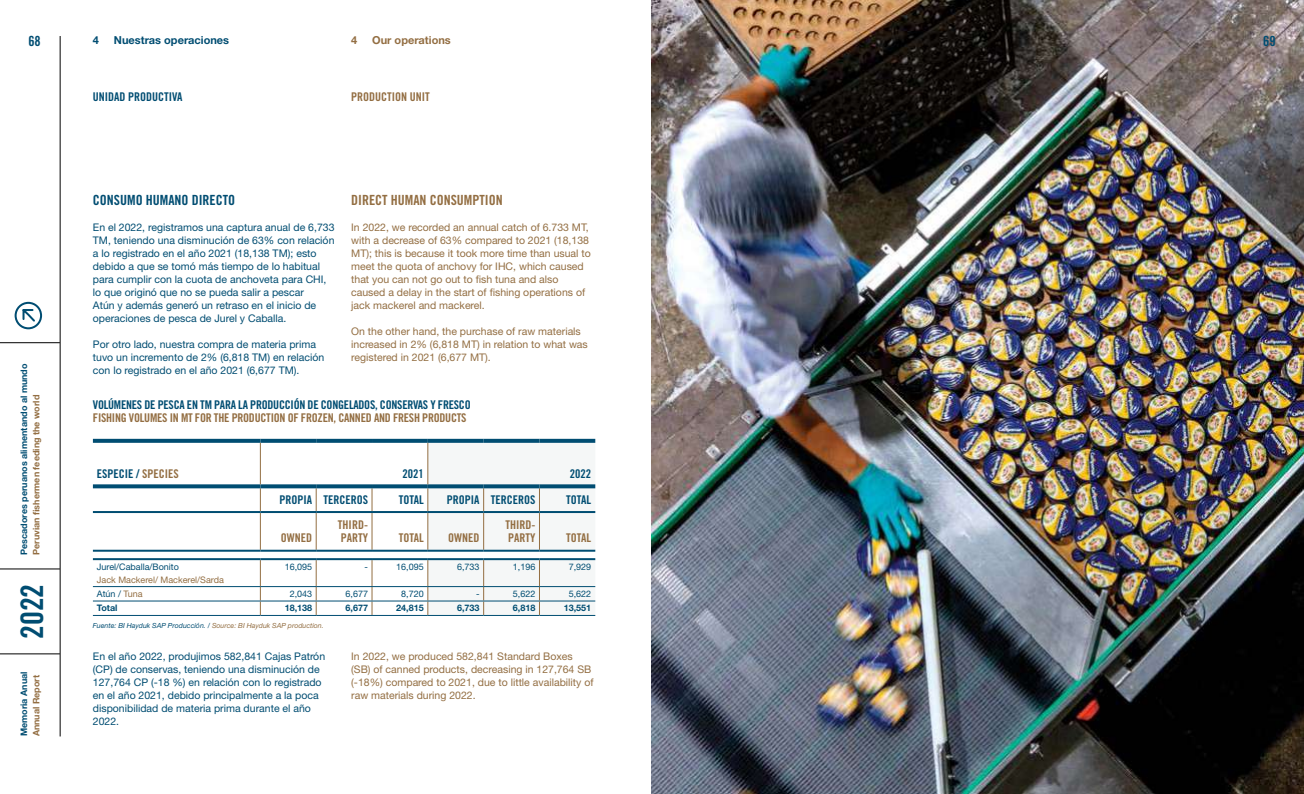
<style>
.page{position:relative;width:1304px;height:794px;background:#fff}
.page>*{position:absolute;margin:0;border:0;box-sizing:border-box;transform-origin:0 0}
.t1{font:31px "Trade Gothic LT Std Bd Cn 20";color:#004d72}
.t2{font:14px "Trade Gothic LT Std Bd Cn 20";color:#004d72}
.t3{font:14px "Trade Gothic LT Std Bd Cn 20";color:#936e42}
.t4{font:12px "Trade Gothic LT Std Bd Cn 20";letter-spacing:-.02em;color:#936e42}
.t5{font:12px "Trade Gothic LT Std Bd Cn 20";color:#004d72}
.t6{font:12px "Trade Gothic LT Std Bd Cn 20";letter-spacing:-.02em;color:#004d72}
.t7{font:12px/13px "Trade Gothic LT Std Bd Cn 20";color:#936e42}
.t8{font:700 11px "Helvetica Neue LT Std";color:#004d72}
.t9{font:700 11px "Helvetica Neue LT Std";color:#936e42}
.t10{font:10.5px/13px "Helvetica Neue LT Std";color:#004d72}
.t11{font:10.5px/13px "Helvetica Neue LT Std";color:#936e42}
.t12{font:700 9px "Helvetica Neue LT Std";color:#004d72}
.t13{font:9px "Helvetica Neue LT Std";color:#004d72}
.t14{font:700 9px "Helvetica Neue LT Std";color:#936e42}
.t15{font:9px "Helvetica Neue LT Std";color:#936e42}
.t16{font:italic 7px "Helvetica Neue LT Std";color:#004d72}
.s1{color:#936e42}
</style>
<div class="page">
<svg style="left:260px;top:560px;width:1px;height:55px"></svg>
<svg style="left:316px;top:560px;width:1px;height:55px"></svg>
<svg style="left:372px;top:560px;width:1px;height:55px"></svg>
<hr style="left:93px;top:586px;width:167px;height:1px;background:#004d72">
<hr style="left:260px;top:586px;width:56px;height:1px;background:#004d72">
<hr style="left:316px;top:586px;width:56px;height:1px;background:#004d72">
<hr style="left:372px;top:586px;width:56px;height:1px;background:#004d72">
<hr style="left:93px;top:558px;width:167px;height:2px;background:#004d72">
<hr style="left:260px;top:558px;width:56px;height:2px;background:#004d72">
<hr style="left:316px;top:558px;width:56px;height:2px;background:#004d72">
<hr style="left:372px;top:558px;width:56px;height:2px;background:#004d72">
<svg style="left:93px;top:439px;width:167px;height:4px"></svg>
<hr style="left:93px;top:600px;width:167px;height:1px;background:#004d72">
<hr style="left:260px;top:600px;width:56px;height:1px;background:#004d72">
<hr style="left:316px;top:600px;width:56px;height:1px;background:#004d72">
<hr style="left:372px;top:600px;width:56px;height:1px;background:#004d72">
<hr style="left:93px;top:615px;width:167px;height:1px;background:#004d72">
<hr style="left:260px;top:615px;width:56px;height:1px;background:#004d72">
<hr style="left:316px;top:615px;width:56px;height:1px;background:#004d72">
<hr style="left:372px;top:615px;width:56px;height:1px;background:#004d72">
<hr style="left:428px;top:615px;width:56px;height:1px;background:#004d72">
<hr style="left:484px;top:615px;width:55px;height:1px;background:#004d72">
<hr style="left:539px;top:615px;width:56px;height:1px;background:#004d72">
<svg style="left:260px;top:488px;width:1px;height:23px"></svg>
<svg style="left:316px;top:488px;width:1px;height:23px"></svg>
<svg style="left:372px;top:488px;width:1px;height:23px"></svg>
<svg style="left:428px;top:488px;width:167px;height:127px"></svg>
<hr style="left:260px;top:513px;width:1px;height:37px;background:#936e42">
<hr style="left:316px;top:513px;width:1px;height:37px;background:#936e42">
<hr style="left:372px;top:513px;width:1px;height:37px;background:#936e42">
<hr style="left:428px;top:513px;width:1px;height:37px;background:#936e42">
<hr style="left:483px;top:513px;width:1px;height:37px;background:#936e42">
<svg style="left:93px;top:484px;width:167px;height:4px"></svg>
<hr style="left:93px;top:511px;width:167px;height:2px;background:#004d72">
<hr style="left:260px;top:511px;width:56px;height:2px;background:#004d72">
<hr style="left:316px;top:511px;width:56px;height:2px;background:#004d72">
<hr style="left:372px;top:511px;width:56px;height:2px;background:#004d72">
<hr style="left:428px;top:511px;width:56px;height:2px;background:#004d72">
<hr style="left:484px;top:511px;width:55px;height:2px;background:#004d72">
<hr style="left:539px;top:511px;width:56px;height:2px;background:#004d72">
<hr style="left:93px;top:550px;width:167px;height:2px;background:#004d72">
<hr style="left:260px;top:550px;width:56px;height:2px;background:#004d72">
<hr style="left:316px;top:550px;width:56px;height:2px;background:#004d72">
<hr style="left:372px;top:550px;width:56px;height:2px;background:#004d72">
<hr style="left:428px;top:550px;width:56px;height:2px;background:#004d72">
<hr style="left:484px;top:550px;width:55px;height:2px;background:#004d72">
<hr style="left:539px;top:550px;width:56px;height:2px;background:#004d72">
<svg style="left:260px;top:439px;width:56px;height:4px"></svg>
<svg style="left:316px;top:439px;width:56px;height:4px"></svg>
<svg style="left:372px;top:439px;width:56px;height:4px"></svg>
<svg style="left:260px;top:484px;width:56px;height:4px"></svg>
<svg style="left:316px;top:484px;width:56px;height:4px"></svg>
<svg style="left:372px;top:484px;width:56px;height:4px"></svg>
<hr style="left:260px;top:443px;width:1px;height:41px;background:#936e42">
<svg style="left:428px;top:439px;width:56px;height:4px"></svg>
<svg style="left:484px;top:439px;width:55px;height:4px"></svg>
<svg style="left:539px;top:439px;width:56px;height:4px"></svg>
<svg style="left:428px;top:484px;width:56px;height:4px"></svg>
<svg style="left:484px;top:484px;width:55px;height:4px"></svg>
<svg style="left:539px;top:484px;width:56px;height:4px"></svg>
<hr style="left:428px;top:443px;width:1px;height:41px;background:#936e42">
<img style="left:652px;top:0;width:652px;height:794px">
<hr style="left:60px;top:36px;width:1px;height:700px;background:#000">
<hr style="left:0;top:653px;width:60px;height:1px;background:#000">
<hr style="left:0;top:568px;width:60px;height:1px;background:#000">
<hr style="left:0;top:342px;width:60px;height:1px;background:#000">
<svg style="left:14px;top:301px;width:29px;height:29px"></svg>
<h2 class="t2" style="left:28px;top:32px;width:14px">68</h2>
<h2 class="t2" style="left:1263px;top:32px;width:14px">69</h2>
<p class="t8" style="left:93px;top:33px;width:8px">4</p>
<p class="t8" style="left:114px;top:33px;width:117px">Nuestras operaciones</p>
<p class="t9" style="left:351px;top:33px;width:8px">4</p>
<p class="t9" style="left:372px;top:33px;width:80px">Our operations</p>
<p class="t12" style="left:19px;top:555px;width:193px;rotate:-90deg">Pescadores peruanos alimentando al mundo</p>
<p class="t14" style="left:31px;top:555px;width:162px;rotate:-90deg">Peruvian fishermen feeding the world</p>
<h1 class="t1" style="left:13px;top:639px;width:57px;rotate:-90deg">2022</h1>
<p class="t12" style="left:19px;top:736px;width:66px;rotate:-90deg">Memoria Anual</p>
<p class="t14" style="left:31px;top:736px;width:63px;rotate:-90deg">Annual Report</p>
<p class="t5" style="left:93px;top:89px;width:91px">UNIDAD PRODUCTIVA</p>
<p class="t7" style="left:351px;top:90px;width:80px">PRODUCTION UNIT</p>
<h2 class="t2" style="left:93px;top:192px;width:144px">CONSUMO HUMANO DIRECTO</h2>
<p class="t10" style="left:93px;top:221px;width:243px">En el 2022, registramos una captura anual de 6,733<br>TM, teniendo una disminución de 63% con relación a lo registrado en el año 2021 (18,138 TM); esto debido a que se tomó más tiempo de lo habitual para cumplir con la cuota de anchoveta para CHI, lo que originó que no se pueda salir a pescar<br>Atún y además generó un retraso en el inicio de operaciones de pesca de Jurel y Caballa.</p>
<p class="t10" style="left:93px;top:338px;width:233px">Por otro lado, nuestra compra de materia prima tuvo un incremento de 2% (6,818 TM) en relación con lo registrado en el año 2021 (6,677 TM).</p>
<h2 class="t3" style="left:351px;top:192px;width:153px">DIRECT HUMAN CONSUMPTION</h2>
<p class="t11" style="left:351px;top:221px;width:241px">In 2022, we recorded an annual catch of 6.733 MT, with a decrease of 63% compared to 2021 (18,138<br>MT); this is because it took more time than usual to meet the quota of anchovy for IHC, which caused that you can not go out to fish tuna and also caused a delay in the start of fishing operations of jack mackerel and mackerel.</p>
<p class="t11" style="left:351px;top:325px;width:238px">On the other hand, the purchase of raw materials increased in 2% (6,818 MT) in relation to what was registered in 2021 (6,677 MT).</p>
<p class="t6" style="left:93px;top:397px;width:379px">VOLÚMENES DE PESCA EN TM PARA LA PRODUCCIÓN DE CONGELADOS, CONSERVAS Y FRESCO</p>
<p class="t4" style="left:93px;top:410px;width:375px">FISHING VOLUMES IN MT FOR THE PRODUCTION OF FROZEN, CANNED AND FRESH PRODUCTS</p>
<p class="t5" style="left:97px;top:466px;width:83px">ESPECIE / <span class="s1">SPECIES</span></p>
<p class="t5" style="left:403px;top:466px;width:23px">2021</p>
<p class="t5" style="left:570px;top:466px;width:23px">2022</p>
<p class="t5" style="left:280px;top:492px;width:90px">PROPIA TERCEROS</p>
<p class="t5" style="left:399px;top:492px;width:27px">TOTAL</p>
<p class="t5" style="left:447px;top:492px;width:90px">PROPIA TERCEROS</p>
<p class="t5" style="left:566px;top:492px;width:27px">TOTAL</p>
<p class="t4" style="left:281px;top:530px;width:33px">OWNED</p>
<p class="t7" style="left:338px;top:518px;width:31px">THIRD-<br>PARTY</p>
<p class="t7" style="left:505px;top:518px;width:31px">THIRD-<br>PARTY</p>
<p class="t4" style="left:399px;top:530px;width:27px">TOTAL</p>
<p class="t4" style="left:448px;top:530px;width:33px">OWNED</p>
<p class="t4" style="left:566px;top:530px;width:27px">TOTAL</p>
<p class="t13" style="left:97px;top:561px;width:83px">Jurel/Caballa/Bonito</p>
<p class="t15" style="left:97px;top:574px;width:129px">Jack Mackerel/ Mackerel/Sarda</p>
<p class="t13" style="left:285px;top:561px;width:29px">16,095</p>
<p class="t13" style="left:365px;top:561px;width:5px">-</p>
<p class="t13" style="left:396px;top:561px;width:29px">16,095</p>
<p class="t13" style="left:457px;top:561px;width:24px">6,733</p>
<p class="t13" style="left:513px;top:561px;width:24px">1,196</p>
<p class="t13" style="left:569px;top:561px;width:24px">7,929</p>
<p class="t13" style="left:97px;top:588px;width:47px">Atún / <span class="s1">Tuna</span></p>
<p class="t13" style="left:290px;top:588px;width:24px">2,043</p>
<p class="t13" style="left:345px;top:588px;width:24px">6,677</p>
<p class="t13" style="left:401px;top:588px;width:24px">8,720</p>
<p class="t13" style="left:476px;top:588px;width:5px">-</p>
<p class="t13" style="left:513px;top:588px;width:24px">5,622</p>
<p class="t13" style="left:569px;top:588px;width:24px">5,622</p>
<p class="t12" style="left:97px;top:602px;width:22px">Total</p>
<p class="t12" style="left:285px;top:602px;width:29px">18,138</p>
<p class="t12" style="left:345px;top:602px;width:24px">6,677</p>
<p class="t12" style="left:396px;top:602px;width:29px">24,815</p>
<p class="t12" style="left:457px;top:602px;width:24px">6,733</p>
<p class="t12" style="left:513px;top:602px;width:24px">6,818</p>
<p class="t12" style="left:564px;top:602px;width:29px">13,551</p>
<p class="t16" style="left:93px;top:621px;width:232px">Fuente: BI Hayduk SAP Producción. / <span class="s1">Source: BI Hayduk SAP production.</span></p>
<p class="t10" style="left:93px;top:650px;width:234px">En el año 2022, produjimos 582,841 Cajas Patrón (CP) de conservas, teniendo una disminución de 127,764 CP (-18 %) en relación con lo registrado en el año 2021, debido principalmente a la poca disponibilidad de materia prima durante el año 2022.</p>
<p class="t11" style="left:351px;top:650px;width:244px">In 2022, we produced 582,841 Standard Boxes (SB) of canned products, decreasing in 127,764 SB (-18%) compared to 2021, due to little availability of raw materials during 2022.</p>
</div>
